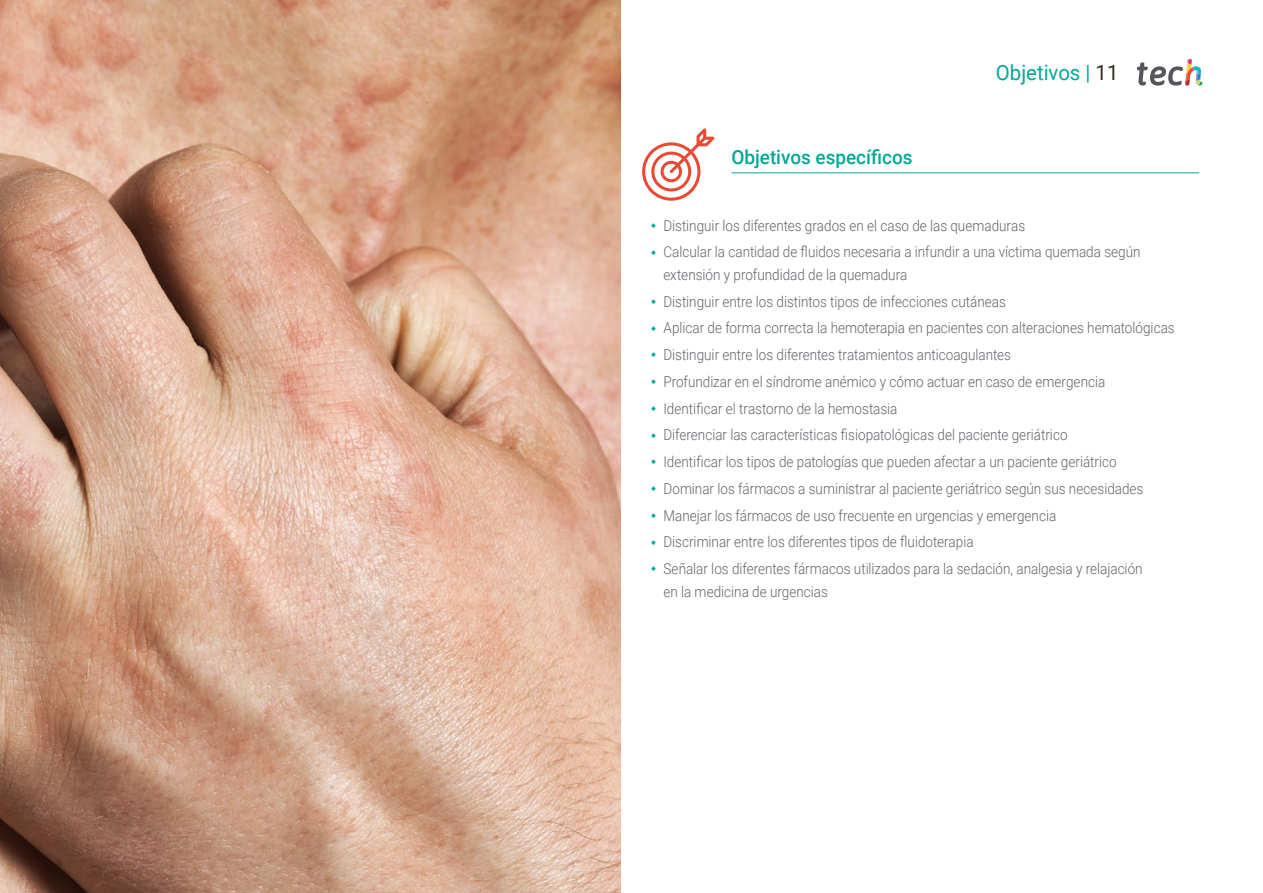
<style>
.page{position:relative;width:1263px;height:893px;background:#fff}
.page>*{position:absolute;margin:0;border:0;box-sizing:border-box;transform-origin:0 0}
.t1{font:21px "Roboto";color:#00a996}
.t2{font:500 19.5px "Roboto";color:#00a996}
.t3{font:300 15px/26.7px "Roboto";color:#61646a;scale:.9 1}
.s1{color:#312e20}
</style>
<div class="page">
<svg style="left:642px;top:128px;width:72px;height:73px"></svg>
<img style="left:0;top:0;width:621px;height:893px">
<svg style="left:1137px;top:59px;width:65px;height:27px"></svg>
<hr style="left:731px;top:172px;width:468px;height:1px;background:#00a996">
<h2 class="t2" style="left:731px;top:144px;width:183px">Objetivos específicos</h2>
<h1 class="t1" style="left:996px;top:57px;width:124px">Objetivos | <span class="s1">11</span></h1>
<p class="t3" style="left:663px;top:211px;width:532px">Distinguir los diferentes grados en el caso de las quemaduras<br>Calcular la cantidad de fluidos necesaria a infundir a una víctima quemada según</p>
<p class="t3" style="left:663px;top:261px;width:570px">extensión y profundidad de la quemadura<br>Distinguir entre los distintos tipos de infecciones cutáneas<br>Aplicar de forma correcta la hemoterapia en pacientes con alteraciones hematológicas Distinguir entre los diferentes tratamientos anticoagulantes<br>Profundizar en el síndrome anémico y cómo actuar en caso de emergencia<br>Identificar el trastorno de la hemostasia<br>Diferenciar las características fisiopatológicas del paciente geriátrico<br>Identificar los tipos de patologías que pueden afectar a un paciente geriátrico<br>Dominar los fármacos a suministrar al paciente geriátrico según sus necesidades Manejar los fármacos de uso frecuente en urgencias y emergencia<br>Discriminar entre los diferentes tipos de fluidoterapia<br>Señalar los diferentes fármacos utilizados para la sedación, analgesia y relajación</p>
<p class="t3" style="left:663px;top:577px;width:184px">en la medicina de urgencias</p>
</div>
